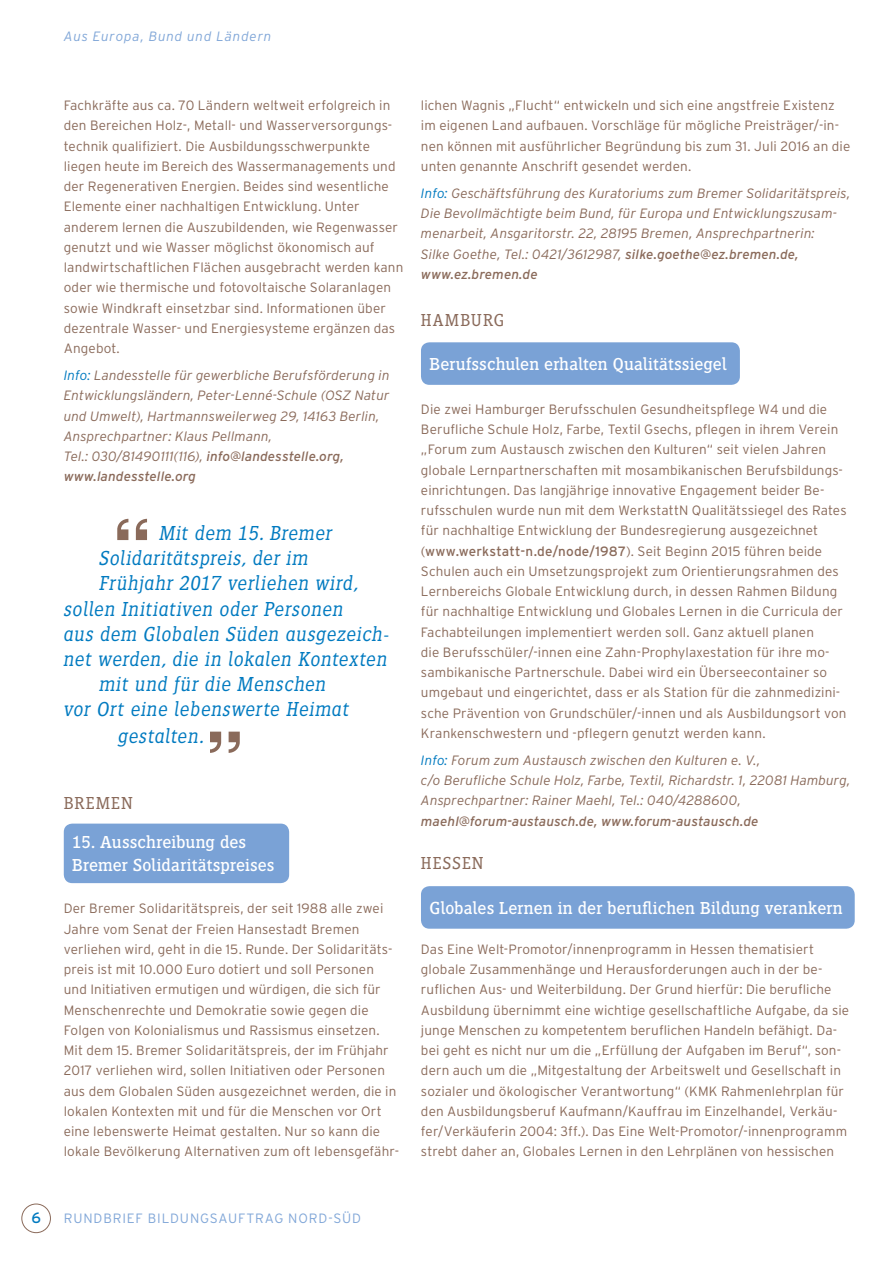
<style>
.page{position:relative;width:893px;height:1263px;background:#fff}
.page>*{position:absolute;margin:0;border:0;box-sizing:border-box;transform-origin:0 0}
.t1{font:italic 300 21px "Siseriff LT Std";letter-spacing:.025em;color:#007ac0}
.t2{font:18px/22.5px "Siseriff LT Std";letter-spacing:.01em;color:#fff}
.t3{font:300 18px "Siseriff LT Std";letter-spacing:.055em;color:#8a6a5a}
.t4{font:15px "Interstate";color:#007ac0}
.t5{font:300 13.5px/20.2px "Interstate";letter-spacing:.01em;color:#8a6a5a}
.t6{font:italic 300 13.5px/20.2px "Interstate";letter-spacing:.005em;color:#8a6a5a}
.t7{font:italic 13.5px "Interstate";letter-spacing:.01em;color:#8a6a5a}
.t8{font:300 13.5px "Interstate";letter-spacing:.065em;color:#81a7d8}
.t9{font:italic 300 13.5px "Interstate";letter-spacing:.06em;color:#81a7d8}
.s1{color:#007ac0}
.s2{font-weight:400}
</style>
<div class="page">
<div style="left:21px;top:1203px;width:30px;height:30px;border:1px solid #8a6a5a;border-radius:50%"></div>
<div style="left:64px;top:824px;width:225px;height:59px;background:#7aa2d6;border-radius:9px"></div>
<div style="left:421px;top:342px;width:319px;height:43px;background:#7aa2d6;border-radius:9px"></div>
<div style="left:421px;top:886px;width:434px;height:43px;background:#7aa2d6;border-radius:9px"></div>
<svg style="left:136px;top:519px;width:11px;height:21px"></svg>
<svg style="left:117px;top:519px;width:11px;height:21px"></svg>
<svg style="left:210px;top:732px;width:11px;height:21px"></svg>
<svg style="left:229px;top:732px;width:11px;height:21px"></svg>
<p class="t9" style="left:64px;top:31px;width:209px">Aus Europa, Bund und Ländern</p>
<p class="t5" style="left:64px;top:96px;width:341px">Fachkräfte aus ca. 70 Ländern weltweit erfolgreich in den Bereichen Holz-, Metall- und Wasserversorgungs&shy;technik qualifiziert. Die Ausbildungsschwerpunkte liegen heute im Bereich des Wassermanagements und der Regenerativen Energien. Beides sind wesentliche Elemente einer nachhaltigen Entwicklung. Unter anderem lernen die Auszubildenden, wie Regenwasser genutzt und wie Wasser möglichst ökonomisch auf landwirtschaftlichen Flächen ausgebracht werden kann oder wie thermische und fotovoltaische Solaranlagen sowie Windkraft einsetzbar sind. Informationen über dezentrale Wasser- und Energiesysteme ergänzen das Angebot.</p>
<p class="t6" style="left:64px;top:366px;width:327px"><span class="s1">Info:</span> Landesstelle für gewerbliche Berufsförderung in Entwicklungsländern, Peter-Lenné-Schule (OSZ Natur und Umwelt), Hartmannsweilerweg 29, 14163 Berlin, Ansprechpartner: Klaus Pellmann,<br>Tel.: 030/81490111(116), <span class="s2">info@landesstelle.org, www.landesstelle.org</span></p>
<h1 class="t1" style="left:159px;top:525px;width:174px">Mit dem 15. Bremer</h1>
<h1 class="t1" style="left:99px;top:550px;width:211px">Solidaritätspreis, der im</h1>
<h1 class="t1" style="left:99px;top:575px;width:260px">Frühjahr 2017 verliehen wird,</h1>
<h1 class="t1" style="left:64px;top:601px;width:281px">sollen Initiativen oder Personen</h1>
<h1 class="t1" style="left:64px;top:626px;width:327px">aus dem Globalen Süden ausgezeich-</h1>
<h1 class="t1" style="left:64px;top:651px;width:325px">net werden, die in lokalen Kontexten</h1>
<h1 class="t1" style="left:99px;top:676px;width:228px">mit und für die Menschen</h1>
<h1 class="t1" style="left:64px;top:701px;width:287px">vor Ort eine lebenswerte Heimat</h1>
<h1 class="t1" style="left:118px;top:728px;width:87px">gestalten.</h1>
<h2 class="t3" style="left:64px;top:796px;width:71px">BREMEN</h2>
<h2 class="t2" style="left:72px;top:833px;width:204px">15. Ausschreibung des<br>Bremer Solidaritätspreises</h2>
<p class="t5" style="left:64px;top:900px;width:337px">Der Bremer Solidaritätspreis, der seit 1988 alle zwei Jahre vom Senat der Freien Hansestadt Bremen verliehen wird, geht in die 15. Runde. Der Solidaritäts&shy;preis ist mit 10.000 Euro dotiert und soll Personen und Initiativen ermutigen und würdigen, die sich für Menschenrechte und Demokratie sowie gegen die Folgen von Kolonialismus und Rassismus einsetzen.<br>Mit dem 15. Bremer Solidaritätspreis, der im Frühjahr 2017 verliehen wird, sollen Initiativen oder Personen aus dem Globalen Süden ausgezeichnet werden, die in lokalen Kontexten mit und für die Menschen vor Ort eine lebenswerte Heimat gestalten. Nur so kann die lokale Bevölkerung Alternativen zum oft lebensgefähr-</p>
<p class="t5" style="left:421px;top:96px;width:431px">lichen Wagnis „Flucht“ entwickeln und sich eine angstfreie Existenz im eigenen Land aufbauen. Vorschläge für mögliche Preisträger/-in&shy;nen können mit ausführlicher Begründung bis zum 31. Juli 2016 an die unten genannte Anschrift gesendet werden.</p>
<p class="t6" style="left:421px;top:184px;width:431px"><span class="s1">Info:</span> Geschäftsführung des Kuratoriums zum Bremer Solidaritätspreis, Die Bevollmächtigte beim Bund, für Europa und Entwicklungszusam&shy;menarbeit, Ansgaritorstr. 22, 28195 Bremen, Ansprechpartnerin:<br>Silke Goethe, Tel.: 0421/3612987, <span class="s2">silke.goethe@ez.bremen.de, www.ez.bremen.de</span></p>
<h2 class="t3" style="left:421px;top:313px;width:85px">HAMBURG</h2>
<h2 class="t2" style="left:429px;top:354px;width:299px">Berufsschulen erhalten Qualitätssiegel</h2>
<p class="t5" style="left:421px;top:400px;width:427px">Die zwei Hamburger Berufsschulen Gesundheitspflege W4 und die Berufliche Schule Holz, Farbe, Textil Gsechs, pflegen in ihrem Verein „Forum zum Austausch zwischen den Kulturen“ seit vielen Jahren globale Lernpartnerschaften mit mosambikanischen Berufsbildungs&shy;einrichtungen. Das langjährige innovative Engagement beider Be&shy;rufsschulen wurde nun mit dem WerkstattN Qualitätssiegel des Rates für nachhaltige Entwicklung der Bundesregierung ausgezeichnet (<span class="s2">www.werkstatt-n.de/node/1987</span>). Seit Beginn 2015 führen beide Schulen auch ein Umsetzungsprojekt zum Orientierungsrahmen des Lernbereichs Globale Entwicklung durch, in dessen Rahmen Bildung für nachhaltige Entwicklung und Globales Lernen in die Curricula der Fachabteilungen implementiert werden soll. Ganz aktuell planen<br>die Berufsschüler/-innen eine Zahn-Prophylaxestation für ihre mo&shy;sambikanische Partnerschule. Dabei wird ein Überseecontainer so umgebaut und eingerichtet, dass er als Station für die zahnmedizini&shy;sche Prävention von Grundschüler/-innen und als Ausbildungsort von Krankenschwestern und -pflegern genutzt werden kann.</p>
<p class="t6" style="left:421px;top:751px;width:431px"><span class="s1">Info:</span> Forum zum Austausch zwischen den Kulturen e. V.,<br>c/o Berufliche Schule Holz, Farbe, Textil, Richardstr. 1, 22081 Hamburg,<br>Ansprechpartner: Rainer Maehl, Tel.: 040/4288600,</p>
<p class="t7" style="left:421px;top:816px;width:339px">maehl@forum-austausch.de, www.forum-austausch.de</p>
<h2 class="t3" style="left:421px;top:856px;width:64px">HESSEN</h2>
<h2 class="t2" style="left:429px;top:898px;width:415px">Globales Lernen in der beruflichen Bildung verankern</h2>
<p class="t5" style="left:421px;top:940px;width:430px">Das Eine Welt-Promotor/innenprogramm in Hessen thematisiert globale Zusammenhänge und Herausforderungen auch in der be&shy;ruflichen Aus- und Weiterbildung. Der Grund hierfür: Die berufliche Ausbildung übernimmt eine wichtige gesellschaftliche Aufgabe, da sie junge Menschen zu kompetentem beruflichen Handeln befähigt. Da&shy;bei geht es nicht nur um die „Erfüllung der Aufgaben im Beruf“, son&shy;dern auch um die „Mitgestaltung der Arbeitswelt und Gesellschaft in sozialer und ökologischer Verantwortung“ (KMK Rahmenlehrplan für den Ausbildungsberuf Kaufmann/Kauffrau im Einzelhandel, Verkäu&shy;fer/Verkäuferin 2004: 3ff.). Das Eine Welt-Promotor/-innenprogramm strebt daher an, Globales Lernen in den Lehrplänen von hessischen</p>
<p class="t4" style="left:31px;top:1212px;width:11px">6</p>
<p class="t8" style="left:64px;top:1213px;width:299px">RUNDBRIEF BILDUNGSAUFTRAG NORD-SÜD</p>
</div>
